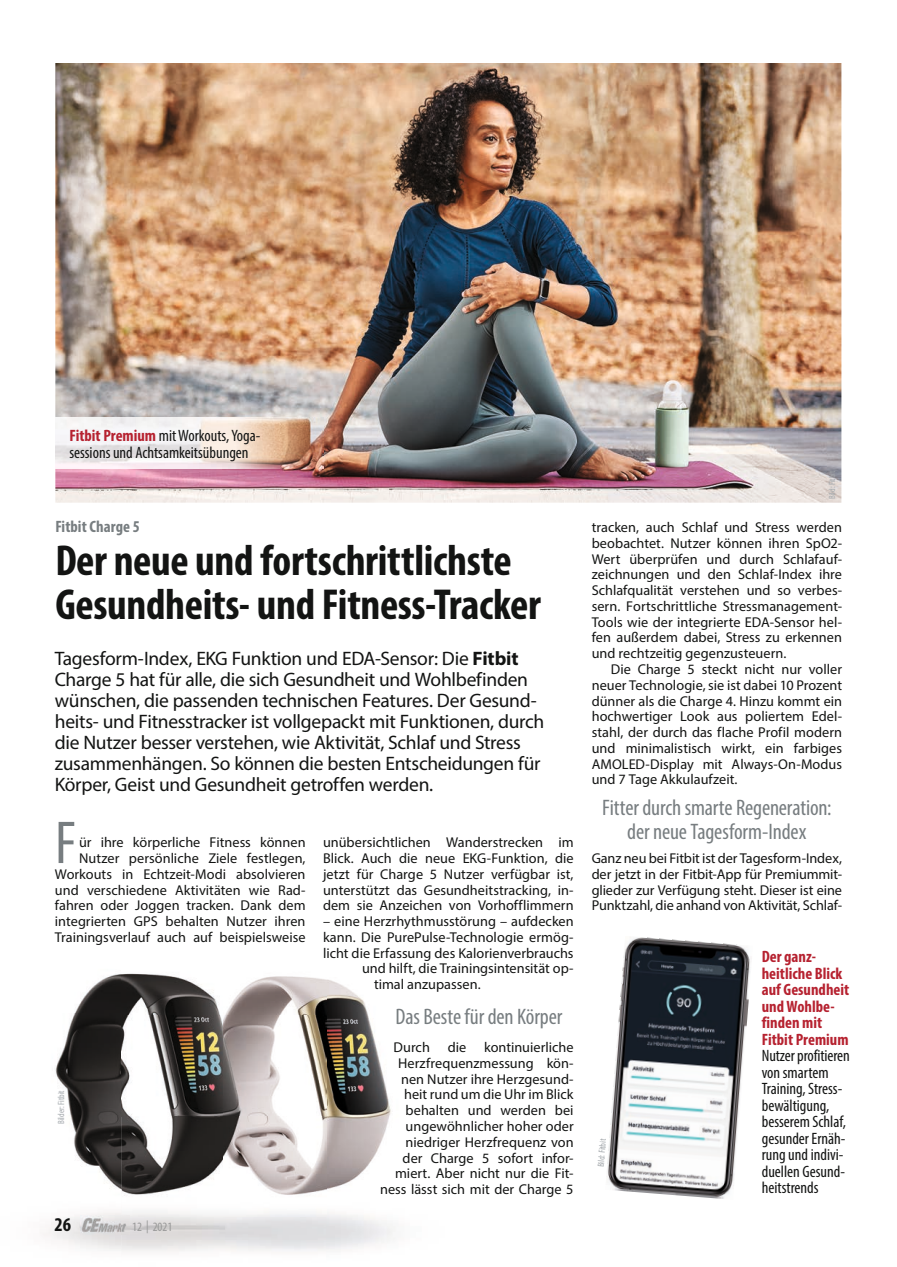
<style>
.page{position:relative;width:897px;height:1267px;background:#fff}
.page>*{position:absolute;margin:0;border:0;box-sizing:border-box;transform-origin:0 0}
.t1{font:condensed 61.05px "Myriad Pro";color:#777d80}
.t2{font:700 condensed 43.5px/43.5px "Myriad Pro";letter-spacing:-.01em;color:#131413}
.t3{font:condensed 22.5px/24px "Myriad Pro";letter-spacing:-.005em;color:#777d80;text-align:center}
.t4{font:19.5px/21px "Myriad Pro";letter-spacing:-.015em;color:#131413}
.t5{font:700 condensed 19.5px "Myriad Pro";color:#131413}
.t6{font:condensed 16.5px/16.5px "Myriad Pro";color:#131413}
.t7{font:700 condensed 16.5px/16.5px "Myriad Pro";color:#b62230}
.t8{font:700 condensed 16.5px "Myriad Pro";letter-spacing:.005em;color:#777d80}
.t9{font:14.25px/15.8px "Myriad Pro";color:#131413;text-align:justify}
.t10{font:condensed 12.75px "Myriad Pro";color:#999}
.t11{font:condensed 9px "Myriad Pro";color:#a2a7ab}
.s1{font-weight:700;color:#b62230}
.s2{font-weight:700}
</style>
<div class="page">
<img style="left:122px;top:973px;width:273px;height:279px">
<img style="left:75px;top:973px;width:61px;height:40px">
<img style="left:43px;top:1013px;width:79px;height:238px">
<img style="left:55px;top:63px;width:786px;height:439px">
<img style="left:607px;top:937px;width:143px;height:262px">
<img style="left:80px;top:1215px;width:49px;height:18px">
<img style="left:55px;top:418px;width:268px;height:51px">
<p class="t6" style="left:69px;top:427px;width:192px"><span class="s1">Fitbit Premium</span> mit Workouts, Yoga&shy;sessions und Achtsamkeitsübungen</p>
<p class="t8" style="left:55px;top:516px;width:86px">Fitbit Charge 5</p>
<h2 class="t2" style="left:55px;top:538px;width:487px">Der neue und fortschrittlichste<br>Gesundheits- und Fitness-Tracker</h2>
<p class="t4" style="left:55px;top:647px;width:491px">Tagesform-Index, EKG Funktion und EDA-Sensor: Die <span class="s2">Fitbit </span>Charge 5 hat für alle, die sich Gesundheit und Wohlbefinden wünschen, die passenden technischen Features. Der Gesund&shy;heits- und Fitnesstracker ist vollgepackt mit Funktionen, durch die Nutzer besser verstehen, wie Aktivität, Schlaf und Stress zusammenhängen. So können die besten Entscheidungen für Körper, Geist und Gesundheit getroffen werden.</p>
<h1 class="t1" style="left:55px;top:805px;width:23px">F</h1>
<p class="t9" style="left:55px;top:834px;width:252px;text-align:right">ür ihre körperliche Fitness können Nutzer persönliche Ziele festlegen, Workouts in Echtzeit-Modi absolvieren und verschiedene Aktivitäten wie Rad&shy;fahren oder Joggen tracken. Dank dem integrierten GPS behalten Nutzer ihren Trainingsverlauf auch auf beispielsweise</p>
<p class="t9" style="left:323px;top:834px;width:252px">unübersichtlichen Wanderstrecken im Blick. Auch die neue EKG-Funktion, die jetzt für Charge 5 Nutzer verfügbar ist, unterstützt das Gesundheitstracking, in&shy;dem sie Anzeichen von Vorhofflimmern</p>
<p class="t9" style="left:323px;top:913px;width:252px">– eine Herzrhythmusstörung – aufdecken</p>
<p class="t9" style="left:323px;top:929px;width:252px">kann. Die PurePulse-Technologie ermög-</p>
<p class="t9" style="left:323px;top:944px;width:252px">licht die Erfassung des Kalorienverbrauchs</p>
<p class="t9" style="left:362px;top:960px;width:213px">und hilft, die Trainingsintensität op-</p>
<p class="t9" style="left:374px;top:976px;width:108px">timal anzupassen.</p>
<h3 class="t3" style="left:395px;top:1004px;width:168px">Das Beste für den Körper</h3>
<p class="t9" style="left:393px;top:1039px;width:38px">Durch</p>
<p class="t9" style="left:447px;top:1039px;width:20px">die</p>
<p class="t9" style="left:380px;top:1039px;width:195px;text-align:right">kontinuierliche<br>Herzfrequenzmessung kön&shy;nen Nutzer ihre Herzgesund&shy;heit rund um die Uhr im Blick behalten und werden bei ungewöhnlicher hoher oder niedriger Herzfrequenz von<br>der Charge 5 sofort infor&shy;miert. Aber nicht nur die Fit&shy;ness lässt sich mit der Charge 5</p>
<p class="t11" style="left:56px;top:1124px;width:35px;rotate:-90deg">Bilder: Fitbit</p>
<h3 class="t5" style="left:54px;top:1212px;width:18px">26</h3>
<p class="t10" style="left:132px;top:1219px;width:42px">12 | 2021</p>
<p class="t11" style="left:826px;top:499px;width:30px;rotate:-90deg">Bild: Fitbit</p>
<p class="t9" style="left:591px;top:519px;width:252px">tracken, auch Schlaf und Stress werden beobachtet. Nutzer können ihren SpO2- Wert überprüfen und durch Schlafauf&shy;zeichnungen und den Schlaf-Index ihre Schlafqualität verstehen und so verbes&shy;sern. Fortschrittliche Stressmanagement-Tools wie der integrierte EDA-Sensor hel&shy;fen außerdem dabei, Stress zu erkennen und rechtzeitig gegenzusteuern.</p>
<p class="t9" style="left:591px;top:661px;width:252px;text-indent:19px">Die Charge 5 steckt nicht nur voller neuer Technologie, sie ist dabei 10 Prozent dünner als die Charge 4. Hinzu kommt ein hochwertiger Look aus poliertem Edel&shy;stahl, der durch das flache Profil modern und minimalistisch wirkt, ein farbiges AMOLED-Display mit Always-On-Modus und 7 Tage Akkulaufzeit.</p>
<h3 class="t3" style="left:602px;top:794px;width:231px">Fitter durch smarte Regeneration: der neue Tagesform-Index</h3>
<p class="t9" style="left:591px;top:850px;width:252px">Ganz neu bei Fitbit ist der Tagesform-Index, der jetzt in der Fitbit-App für Premiummit&shy;glieder zur Verfügung steht. Dieser ist eine Punktzahl, die anhand von Aktivität, Schlaf-</p>
<p class="t7" style="left:761px;top:948px;width:89px">Der ganz&shy;heitliche Blick auf Gesundheit und Wohlbe&shy;finden mit<br>Fitbit Premium</p>
<p class="t6" style="left:761px;top:1047px;width:90px">Nutzer profitieren von smartem<br>Training, Stress&shy;bewältigung, besserem Schlaf, gesunder Ernäh&shy;rung und indivi&shy;duellen Gesund&shy;heitstrends</p>
<p class="t11" style="left:595px;top:1166px;width:30px;rotate:-85deg">Bild: Fitbit</p>
</div>
